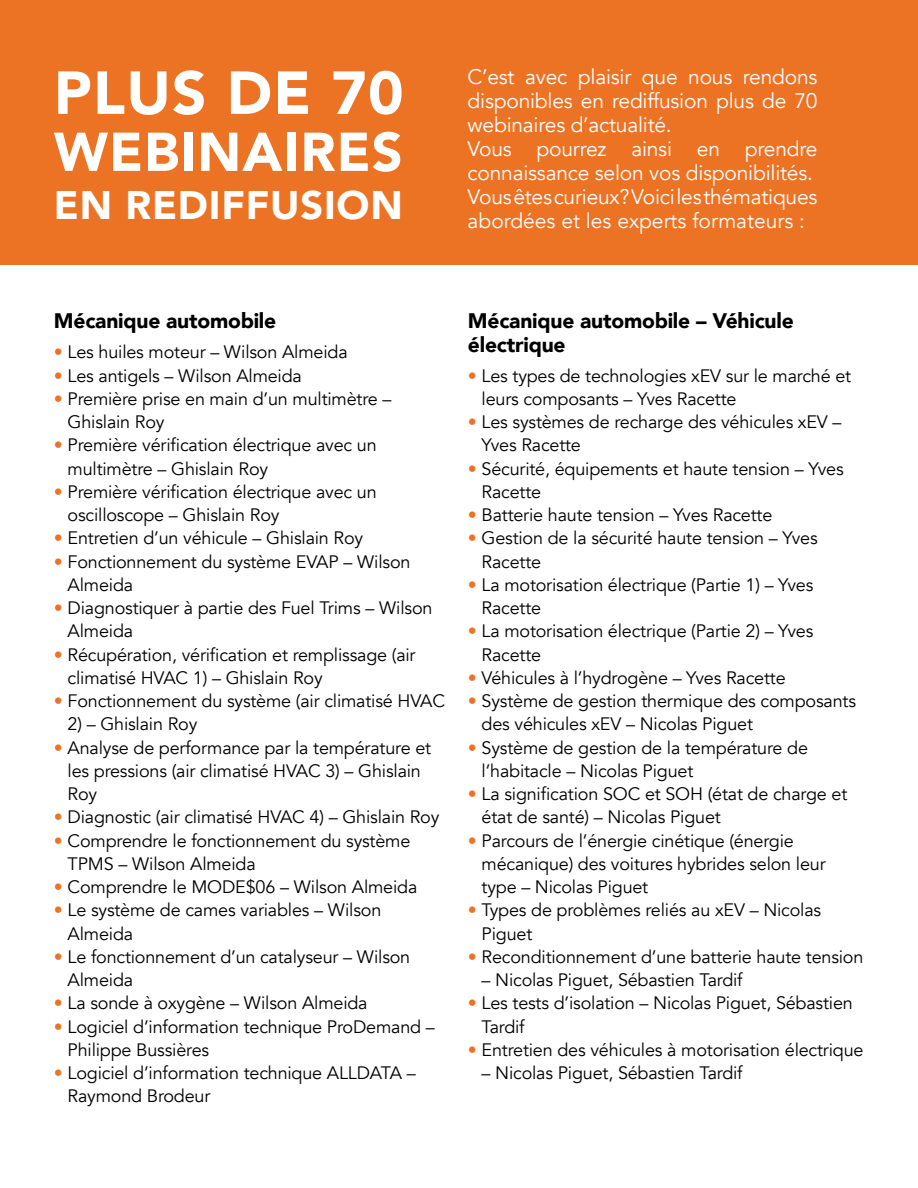
<style>
.page{position:relative;width:918px;height:1188px;background:#fff}
.page>*{position:absolute;margin:0;border:0;box-sizing:border-box;transform-origin:0 0}
.t1{font:900 60px "Avenir";letter-spacing:.02em;color:#fff}
.t2{font:900 54px "Avenir";letter-spacing:.02em;color:#fff}
.t3{font:900 39.75px "Avenir";letter-spacing:.02em;color:#fff}
.t4{font:21px/24px "Avenir";letter-spacing:-.01em;color:#fff}
.t5{font:900 21px/23.2px "Avenir";letter-spacing:-.01em;color:#000}
.t6{font:18px/23.2px "Avenir";letter-spacing:-.01em;color:#000}
.s1{color:#ed7324}
</style>
<div class="page">
<div style="left:0;top:0;width:918px;height:265px;background:#ed7324"></div>
<h1 class="t1" style="left:54px;top:42px;width:351px">PLUS DE 70</h1>
<h2 class="t2" style="left:54px;top:106px;width:350px">WEBINAIRES</h2>
<h3 class="t3" style="left:54px;top:171px;width:350px">EN REDIFFUSION</h3>
<p class="t4" style="left:468px;top:65px;width:351px">C’est avec plaisir que nous rendons disponibles en rediffusion plus de 70 webinaires d’actualité.<br>Vous pourrez ainsi en prendre connaissance selon vos disponibilités.<br>Vous êtes curieux? Voici les thématiques abordées et les experts formateurs :</p>
<p class="t5" style="left:54px;top:309px;width:224px">Mécanique automobile</p>
<p class="t6" style="left:54px;top:341px;width:295px"><span class="s1">•</span> Les huiles moteur – Wilson Almeida</p>
<p class="t6" style="left:54px;top:364px;width:250px"><span class="s1">•</span> Les antigels – Wilson Almeida</p>
<p class="t6" style="left:68px;top:387px;width:325px;text-indent:-14px"><span class="s1">•</span> Première prise en main d’un multimètre –<br>Ghislain Roy</p>
<p class="t6" style="left:68px;top:434px;width:311px;text-indent:-14px"><span class="s1">•</span> Première vérification électrique avec un multimètre – Ghislain Roy</p>
<p class="t6" style="left:68px;top:480px;width:311px;text-indent:-14px"><span class="s1">•</span> Première vérification électrique avec un oscilloscope – Ghislain Roy</p>
<p class="t6" style="left:54px;top:527px;width:311px"><span class="s1">•</span> Entretien d’un véhicule – Ghislain Roy</p>
<p class="t6" style="left:68px;top:550px;width:344px;text-indent:-14px"><span class="s1">•</span> Fonctionnement du système EVAP – Wilson<br>Almeida</p>
<p class="t6" style="left:68px;top:597px;width:366px;text-indent:-14px"><span class="s1">•</span> Diagnostiquer à partie des Fuel Trims – Wilson<br>Almeida</p>
<p class="t6" style="left:68px;top:643px;width:350px;text-indent:-14px"><span class="s1">•</span> Récupération, vérification et remplissage (air climatisé HVAC 1) – Ghislain Roy</p>
<p class="t6" style="left:54px;top:690px;width:393px"><span class="s1">•</span> Fonctionnement du système (air climatisé HVAC</p>
<p class="t6" style="left:68px;top:713px;width:131px">2) – Ghislain Roy</p>
<p class="t6" style="left:68px;top:736px;width:365px;text-indent:-14px"><span class="s1">•</span> Analyse de performance par la température et les pressions (air climatisé HVAC 3) – Ghislain<br>Roy</p>
<p class="t6" style="left:54px;top:806px;width:387px"><span class="s1">•</span> Diagnostic (air climatisé HVAC 4) – Ghislain Roy</p>
<p class="t6" style="left:68px;top:829px;width:344px;text-indent:-14px"><span class="s1">•</span> Comprendre le fonctionnement du système<br>TPMS – Wilson Almeida</p>
<p class="t6" style="left:54px;top:876px;width:365px"><span class="s1">•</span> Comprendre le MODE$06 – Wilson Almeida</p>
<p class="t6" style="left:68px;top:899px;width:315px;text-indent:-14px"><span class="s1">•</span> Le système de cames variables – Wilson<br>Almeida</p>
<p class="t6" style="left:68px;top:945px;width:344px;text-indent:-14px"><span class="s1">•</span> Le fonctionnement d’un catalyseur – Wilson<br>Almeida</p>
<p class="t6" style="left:54px;top:992px;width:315px"><span class="s1">•</span> La sonde à oxygène – Wilson Almeida</p>
<p class="t6" style="left:68px;top:1015px;width:369px;text-indent:-14px"><span class="s1">•</span> Logiciel d’information technique ProDemand –<br>Philippe Bussières</p>
<p class="t6" style="left:68px;top:1062px;width:350px;text-indent:-14px"><span class="s1">•</span> Logiciel d’information technique ALLDATA –<br>Raymond Brodeur</p>
<p class="t5" style="left:468px;top:309px;width:327px">Mécanique automobile – Véhicule électrique</p>
<p class="t6" style="left:482px;top:364px;width:371px;text-indent:-14px"><span class="s1">•</span> Les types de technologies xEV sur le marché et leurs composants – Yves Racette</p>
<p class="t6" style="left:482px;top:411px;width:362px;text-indent:-14px"><span class="s1">•</span> Les systèmes de recharge des véhicules xEV –<br>Yves Racette</p>
<p class="t6" style="left:482px;top:457px;width:364px;text-indent:-14px"><span class="s1">•</span> Sécurité, équipements et haute tension – Yves<br>Racette</p>
<p class="t6" style="left:468px;top:504px;width:306px"><span class="s1">•</span> Batterie haute tension – Yves Racette</p>
<p class="t6" style="left:482px;top:527px;width:338px;text-indent:-14px"><span class="s1">•</span> Gestion de la sécurité haute tension – Yves<br>Racette</p>
<p class="t6" style="left:482px;top:573px;width:333px;text-indent:-14px"><span class="s1">•</span> La motorisation électrique (Partie 1) – Yves<br>Racette</p>
<p class="t6" style="left:482px;top:620px;width:333px;text-indent:-14px"><span class="s1">•</span> La motorisation électrique (Partie 2) – Yves<br>Racette</p>
<p class="t6" style="left:468px;top:666px;width:319px"><span class="s1">•</span> Véhicules à l’hydrogène – Yves Racette</p>
<p class="t6" style="left:482px;top:690px;width:376px;text-indent:-14px"><span class="s1">•</span> Système de gestion thermique des composants des véhicules xEV – Nicolas Piguet</p>
<p class="t6" style="left:482px;top:736px;width:328px;text-indent:-14px"><span class="s1">•</span> Système de gestion de la température de l’habitacle – Nicolas Piguet</p>
<p class="t6" style="left:482px;top:783px;width:367px;text-indent:-14px"><span class="s1">•</span> La signification SOC et SOH (état de charge et état de santé) – Nicolas Piguet</p>
<p class="t6" style="left:482px;top:829px;width:346px;text-indent:-14px"><span class="s1">•</span> Parcours de l’énergie cinétique (énergie mécanique) des voitures hybrides selon leur type – Nicolas Piguet</p>
<p class="t6" style="left:482px;top:899px;width:341px;text-indent:-14px"><span class="s1">•</span> Types de problèmes reliés au xEV – Nicolas<br>Piguet</p>
<p class="t6" style="left:468px;top:945px;width:397px"><span class="s1">•</span> Reconditionnement d’une batterie haute tension</p>
<p class="t6" style="left:482px;top:969px;width:263px">– Nicolas Piguet, Sébastien Tardif</p>
<p class="t6" style="left:482px;top:992px;width:373px;text-indent:-14px"><span class="s1">•</span> Les tests d’isolation – Nicolas Piguet, Sébastien<br>Tardif</p>
<p class="t6" style="left:468px;top:1038px;width:397px"><span class="s1">•</span> Entretien des véhicules à motorisation électrique</p>
<p class="t6" style="left:482px;top:1062px;width:263px">– Nicolas Piguet, Sébastien Tardif</p>
</div>
